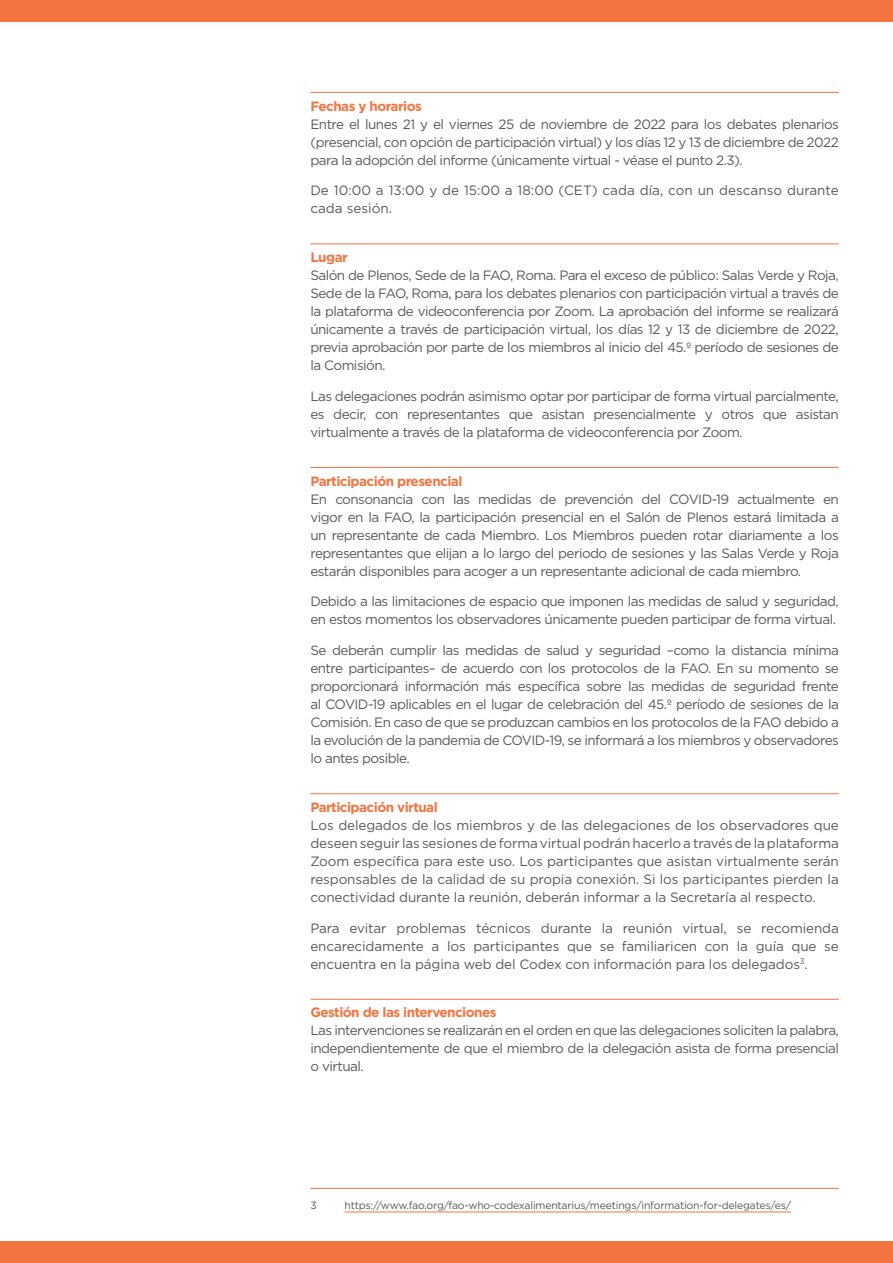
<style>
.page{position:relative;width:893px;height:1263px;background:#fff}
.page>*{position:absolute;margin:0;border:0;box-sizing:border-box;transform-origin:0 0}
.t1{font:13.5px/18px "Gotham";letter-spacing:-.04em;color:#58595b;text-align:justify}
.t2{font:13.5px "Gotham";letter-spacing:-.01em;color:#58595b}
.t3{font:700 13.5px "Gotham";letter-spacing:-.04em;color:#f37441}
.t4{font:13.5px/18px "Gotham";color:#58595b}
.note{font:10.5px "Gotham";letter-spacing:-.02em;color:#58595b}
.t5{font:7.8px "Gotham";color:#58595b}
.s1{font-size:13.5px}
</style>
<div class="page">
<div style="left:0;top:1242px;width:893px;height:21px;background:#f37441"></div>
<hr style="left:310px;top:92px;width:529px;height:1px;background:#f37441">
<hr style="left:310px;top:244px;width:529px;height:1px;background:#f37441">
<hr style="left:310px;top:467px;width:529px;height:1px;background:#f37441">
<hr style="left:310px;top:793px;width:529px;height:1px;background:#f37441">
<hr style="left:310px;top:999px;width:529px;height:1px;background:#f37441">
<hr style="left:344px;top:1212px;width:447px;height:1px;background:#f37441">
<div style="left:1px;top:1px;width:892px;height:21px;background:#f37441"></div>
<hr style="left:310px;top:1188px;width:529px;height:1px;background:#f37441">
<p class="t3" style="left:310px;top:97px;width:113px">Fechas y horarios</p>
<p class="t1" style="left:310px;top:114px;width:530px">Entre el lunes 21 y el viernes 25 de noviembre de 2022 para los debates plenarios (presencial, con opción de participación virtual) y los días 12 13y de diciembre de 2022 para la adopción del informe (únicamente virtual - véase el punto 2.3 .(</p>
<p class="t4" style="left:310px;top:181px;width:530px">De 10:00 a 13:00 y de 15:00 a 18:00 (CET) cada día, con un descanso durante cada sesión.</p>
<p class="t3" style="left:310px;top:248px;width:39px">Lugar</p>
<p class="t1" style="left:310px;top:266px;width:530px">Salón de Plenos, Sede de la FAO, Roma. Para el exceso de público: Salas Verde y Roja, Sede de la FAO, Roma, para los debates plenarios con participación virtual a través de la plataforma de videoconferencia por Zoom. La aprobación del informe se realizará únicamente a través de participación virtual, los días 12 y 13 de diciembre de 2022, previa aprobación por parte de los miembros al inicio del 45.º período de sesiones de la Comisión.</p>
<p class="t1" style="left:310px;top:387px;width:530px;text-align:right">Las delegaciones podrán asimismo optar por participar de forma virtual parcialmente, asistan</p>
<p class="t1" style="left:333px;top:405px;width:35px">decir,</p>
<p class="t1" style="left:593px;top:405px;width:104px">presencialmente</p>
<p class="t1" style="left:542px;top:405px;width:45px">asistan</p>
<p class="t1" style="left:407px;top:405px;width:94px">representantes</p>
<p class="t1" style="left:722px;top:405px;width:34px">otros</p>
<p class="t1" style="left:310px;top:405px;width:434px">es<br>virtualmente a través de la plataforma de videoconferencia por Zoom.</p>
<p class="t3" style="left:310px;top:472px;width:154px">Participación presencial</p>
<p class="t1" style="left:375px;top:405px;width:25px">con</p>
<p class="t1" style="left:509px;top:405px;width:26px">que</p>
<p class="t1" style="left:763px;top:405px;width:26px">que</p>
<p class="t1" style="left:705px;top:405px;width:9px">y</p>
<p class="t1" style="left:564px;top:489px;width:71px">prevención</p>
<p class="t1" style="left:453px;top:489px;width:19px">las</p>
<p class="t1" style="left:478px;top:489px;width:55px">medidas</p>
<p class="t1" style="left:540px;top:489px;width:18px">de</p>
<p class="t1" style="left:642px;top:489px;width:21px">del</p>
<p class="t1" style="left:737px;top:489px;width:79px">actualmente</p>
<p class="t1" style="left:335px;top:489px;width:80px">consonancia</p>
<p class="t1" style="left:669px;top:489px;width:62px">COVID-19</p>
<p class="t1" style="left:310px;top:489px;width:530px;text-align:left">En<br>vigor en la FAO, la participación presencial en el Salón de Plenos estará limitada a un representante de cada Miembro. Los Miembros pueden rotar diariamente a los representantes que elijan loa largo del periodo de sesiones y las Salas Verde y Roja estarán disponibles para acoger a un representante adicional de cada miembro.</p>
<p class="t1" style="left:310px;top:592px;width:530px">Debido a las limitaciones de espacio que imponen las medidas de salud y seguridad, en estos momentos los observadores únicamente pueden participar de forma virtual.</p>
<p class="t1" style="left:310px;top:641px;width:530px;text-align:right">Se deberán cumplir las medidas de salud y seguridad –como la distancia mínima entre participantes– de acuerdo con los protocolos de la FAO. En su momento se frente</p>
<p class="t1" style="left:422px;top:489px;width:25px">con</p>
<p class="t1" style="left:823px;top:489px;width:17px">en</p>
<p class="t1" style="left:310px;top:677px;width:530px;text-align:left">proporcionará<br>al COVID-19 aplicables en el lugar de celebración del 45.º período de sesiones de la Comisión. En caso de que se produzcan cambios en los protocolos de la FAO debido a la evolución de la pandemia de COVID-19, se informará a los miembros y observadores lo antes posible.</p>
<p class="t3" style="left:310px;top:798px;width:129px">Participación virtual</p>
<p class="t1" style="left:310px;top:816px;width:530px">Los delegados de los miembros y de las delegaciones de los observadores que deseen seguir las sesiones de forma virtual podrán hacerlo a través de la plataforma Zoom específica para este uso. Los participantes que asistan virtualmente serán responsables de la calidad de su propia conexión. Si los participantes pierden la conectividad durante la reunión, deberán informar laa Secretaría al respecto.</p>
<p class="t2" style="left:761px;top:919px;width:79px">recomienda</p>
<p class="t1" style="left:405px;top:677px;width:76px">información</p>
<p class="t1" style="left:485px;top:677px;width:28px">más</p>
<p class="t1" style="left:518px;top:677px;width:64px">específica</p>
<p class="t1" style="left:586px;top:677px;width:37px">sobre</p>
<p class="t1" style="left:628px;top:677px;width:19px">las</p>
<p class="t1" style="left:651px;top:677px;width:55px">medidas</p>
<p class="t1" style="left:711px;top:677px;width:18px">de</p>
<p class="t1" style="left:733px;top:677px;width:64px">seguridad</p>
<p class="t2" style="left:476px;top:919px;width:56px">técnicos</p>
<p class="t2" style="left:623px;top:919px;width:51px">reunión</p>
<p class="t2" style="left:397px;top:919px;width:71px">problemas</p>
<p class="t2" style="left:541px;top:919px;width:52px">durante</p>
<p class="t1" style="left:602px;top:919px;width:13px">la</p>
<p class="t2" style="left:682px;top:919px;width:46px">virtual,</p>
<p class="t1" style="left:350px;top:919px;width:39px">evitar</p>
<p class="t1" style="left:310px;top:919px;width:31px">Para</p>
<p class="t1" style="left:737px;top:919px;width:16px">se</p>
<p class="t2" style="left:310px;top:937px;width:115px">encarecidamente</p>
<p class="t1" style="left:432px;top:937px;width:9px">a</p>
<p class="t1" style="left:447px;top:937px;width:20px">los</p>
<p class="t2" style="left:473px;top:937px;width:87px">participantes</p>
<p class="t1" style="left:567px;top:937px;width:27px">que</p>
<p class="t1" style="left:600px;top:937px;width:16px">se</p>
<p class="t2" style="left:622px;top:937px;width:77px">familiaricen</p>
<p class="t1" style="left:705px;top:937px;width:26px">con</p>
<p class="t1" style="left:737px;top:937px;width:13px">la</p>
<p class="t1" style="left:756px;top:937px;width:30px">guía</p>
<p class="t1" style="left:792px;top:937px;width:27px">que</p>
<p class="t1" style="left:824px;top:937px;width:16px">se</p>
<p class="t5" style="left:800px;top:956px;width:9px">3<span class="s1">.</span></p>
<p class="t2" style="left:310px;top:955px;width:491px">encuentra en la página web del Codex con información para los delegados</p>
<p class="t3" style="left:310px;top:1004px;width:188px">Gestión de las intervenciones</p>
<p class="t1" style="left:310px;top:1021px;width:530px">Las intervenciones se realizarán en el orden en que las delegaciones soliciten la palabra, independientemente de que el miembro de la delegación asista de forma presencial o virtual.</p>
<p class="note" style="left:310px;top:1198px;width:8px">3</p>
<p class="note" style="left:344px;top:1198px;width:448px">https://www.fao.org/fao-who-codexalimentarius/meetings/information-for-delegates/es/</p>
</div>
